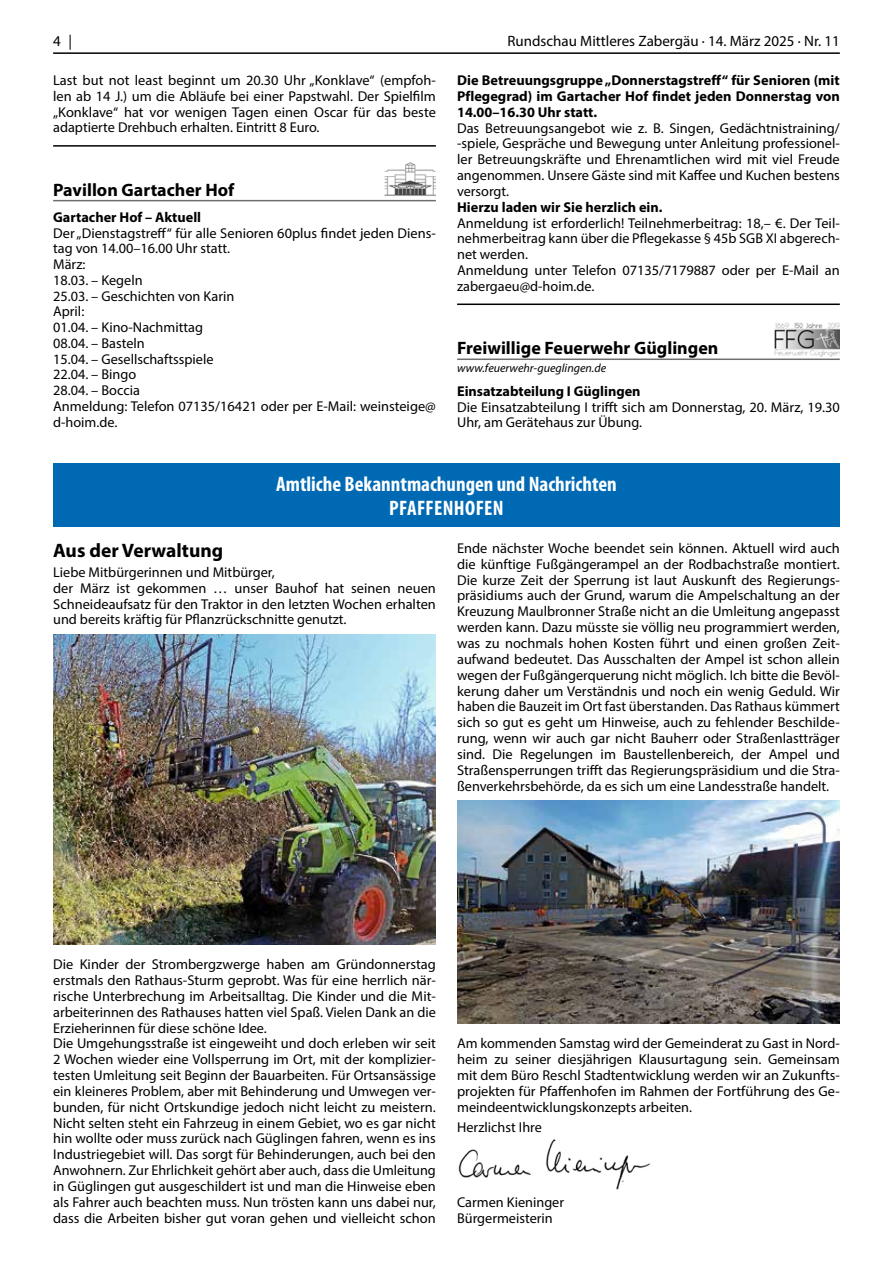
<style>
.page{position:relative;width:893px;height:1263px;background:#fff}
.page>*{position:absolute;margin:0;border:0;box-sizing:border-box;transform-origin:0 0}
.t1{font:700 condensed 21px/24px "Myriad Pro";color:#fff;text-align:center}
.t2{font:700 19.5px "Myriad Pro";color:#000}
.t3{font:700 18px "Myriad Pro";color:#000}
.t4{font:15px "Myriad Pro";color:#000}
.t5{font:14.25px/15.9px "Myriad Pro";color:#000}
.t6{font:700 14.25px/15.8px "Myriad Pro";color:#000;text-align:justify}
.t7{font:italic 12px "Myriad Pro";color:#000}
</style>
<div class="page">
<hr style="left:53px;top:52px;width:787px;height:2px;background:#000">
<hr style="left:53px;top:145px;width:383px;height:2px;background:#000">
<hr style="left:53px;top:200px;width:383px;height:1px;background:#6f6f6e">
<img style="left:384px;top:162px;width:52px;height:34px">
<hr style="left:457px;top:303px;width:383px;height:2px;background:#000">
<hr style="left:457px;top:358px;width:383px;height:2px;background:#6f6f6e">
<img style="left:775px;top:322px;width:65px;height:35px">
<div style="left:53px;top:463px;width:787px;height:64px;background:#0069b4"></div>
<img style="left:53px;top:634px;width:383px;height:311px">
<img style="left:457px;top:801px;width:383px;height:223px">
<img style="left:458px;top:1139px;width:193px;height:51px">
<p class="t4" style="left:53px;top:32px;width:20px">4 |</p>
<p class="t4" style="left:507px;top:32px;width:334px">Rundschau Mittleres Zabergäu · 14. März 2025 · Nr. 11</p>
<p class="t5" style="left:53px;top:72px;width:384px;text-align:justify">Last but not least beginnt um 20.30 Uhr „Konklave“ (empfoh&shy;len ab 14 J.) um die Abläufe bei einer Papstwahl. Der Spielfilm „Konklave“ hat vor wenigen Tagen einen Oscar für das beste adaptierte Drehbuch erhalten. Eintritt 8 Euro.</p>
<p class="t6" style="left:457px;top:72px;width:384px">Die Betreuungsgruppe „Donnerstagstreff“ für Senioren (mit Pflegegrad) im Gartacher Hof findet jeden Donnerstag von 14.00–16.30 Uhr statt.</p>
<p class="t5" style="left:457px;top:120px;width:384px;text-align:justify">Das Betreuungsangebot wie z. B. Singen, Gedächtnistraining/ -spiele, Gespräche und Bewegung unter Anleitung professionel&shy;ler Betreuungskräfte und Ehrenamtlichen wird mit viel Freude angenommen. Unsere Gäste sind mit Kaffee und Kuchen bestens versorgt.</p>
<p class="t6" style="left:457px;top:198px;width:207px">Hierzu laden wir Sie herzlich ein.</p>
<p class="t5" style="left:457px;top:215px;width:384px">Anmeldung ist erforderlich! Teilnehmerbeitrag: 18,– €. Der Teil&shy;nehmerbeitrag kann über die Pflegekasse § 45b SGB XI abgerech&shy;net werden.<br>Anmeldung unter Telefon 07135/7179887 oder per E-Mail an zabergaeu@d-hoim.de.</p>
<p class="t3" style="left:53px;top:178px;width:183px">Pavillon Gartacher Hof</p>
<p class="t6" style="left:53px;top:209px;width:150px">Gartacher Hof – Aktuell</p>
<p class="t5" style="left:53px;top:225px;width:384px">Der „Dienstagstreff“ für alle Senioren 60plus findet jeden Diens&shy;tag von 14.00–16.00 Uhr statt.<br>März:<br>18.03. – Kegeln<br>25.03. – Geschichten von Karin<br>April:<br>01.04. – Kino-Nachmittag<br>08.04. – Basteln<br>15.04. – Gesellschaftsspiele<br>22.04. – Bingo<br>28.04. – Boccia<br>Anmeldung: Telefon 07135/16421 oder per E-Mail: weinsteige@ d-hoim.de.</p>
<p class="t3" style="left:457px;top:336px;width:263px">Freiwillige Feuerwehr Güglingen</p>
<p class="t7" style="left:457px;top:360px;width:151px">www.feuerwehr-gueglingen.de</p>
<p class="t6" style="left:457px;top:382px;width:185px">Einsatzabteilung I Güglingen</p>
<p class="t5" style="left:457px;top:399px;width:384px">Die Einsatzabteilung I trifft sich am Donnerstag, 20. März, 19.30<br>Uhr, am Gerätehaus zur Übung.</p>
<h1 class="t1" style="left:276px;top:472px;width:342px">Amtliche Bekanntmachungen und Nachrichten<br>PFAFFENHOFEN</h1>
<h2 class="t2" style="left:53px;top:537px;width:172px">Aus der Verwaltung</h2>
<p class="t5" style="left:53px;top:564px;width:384px">Liebe Mitbürgerinnen und Mitbürger,<br>der März ist gekommen … unser Bauhof hat seinen neuen Schneideaufsatz für den Traktor in den letzten Wochen erhalten und bereits kräftig für Pflanzrückschnitte genutzt.</p>
<p class="t5" style="left:457px;top:540px;width:384px;text-align:justify">Ende nächster Woche beendet sein können. Aktuell wird auch die künftige Fußgängerampel an der Rodbachstraße montiert.<br>Die kurze Zeit der Sperrung ist laut Auskunft des Regierungs&shy;präsidiums auch der Grund, warum die Ampelschaltung an der Kreuzung Maulbronner Straße nicht an die Umleitung angepasst werden kann. Dazu müsste sie völlig neu programmiert werden, was zu nochmals hohen Kosten führt und einen großen Zeit&shy;aufwand bedeutet. Das Ausschalten der Ampel ist schon allein wegen der Fußgängerquerung nicht möglich. Ich bitte die Bevöl&shy;kerung daher um Verständnis und noch ein wenig Geduld. Wir haben die Bauzeit im Ort fast überstanden. Das Rathaus kümmert sich so gut es geht um Hinweise, auch zu fehlender Beschilde&shy;rung, wenn wir auch gar nicht Bauherr oder Straßenlastträger sind. Die Regelungen im Baustellenbereich, der Ampel und Straßensperrungen trifft das Regierungspräsidium und die Stra&shy;ßenverkehrsbehörde, da es sich um eine Landesstraße handelt.</p>
<p class="t5" style="left:53px;top:956px;width:384px">Die Kinder der Strombergzwerge haben am Gründonnerstag erstmals den Rathaus-Sturm geprobt. Was für eine herrlich när&shy;rische Unterbrechung im Arbeitsalltag. Die Kinder und die Mit&shy;arbeiterinnen des Rathauses hatten viel Spaß. Vielen Dank an die Erzieherinnen für diese schöne Idee.<br>Die Umgehungsstraße ist eingeweiht und doch erleben wir seit 2 Wochen wieder eine Vollsperrung im Ort, mit der komplizier&shy;testen Umleitung seit Beginn der Bauarbeiten. Für Ortsansässige ein kleineres Problem, aber mit Behinderung und Umwegen ver&shy;bunden, für nicht Ortskundige jedoch nicht leicht zu meistern.<br>Nicht selten steht ein Fahrzeug in einem Gebiet, wo es gar nicht hin wollte oder muss zurück nach Güglingen fahren, wenn es ins Industriegebiet will. Das sorgt für Behinderungen, auch bei den Anwohnern. Zur Ehrlichkeit gehört aber auch, dass die Umleitung in Güglingen gut ausgeschildert ist und man die Hinweise eben als Fahrer auch beachten muss. Nun trösten kann uns dabei nur, dass die Arbeiten bisher gut voran gehen und vielleicht schon</p>
<p class="t5" style="left:457px;top:1035px;width:384px;text-align:justify">Am kommenden Samstag wird der Gemeinderat zu Gast in Nord&shy;heim zu seiner diesjährigen Klausurtagung sein. Gemeinsam mit dem Büro Reschl Stadtentwicklung werden wir an Zukunfts&shy;projekten für Pfaffenhofen im Rahmen der Fortführung des Ge&shy;meindeentwicklungskonzepts arbeiten.</p>
<p class="t5" style="left:457px;top:1119px;width:86px">Herzlichst Ihre</p>
<p class="t5" style="left:457px;top:1194px;width:108px">Carmen Kieninger<br>Bürgermeisterin</p>
</div>
